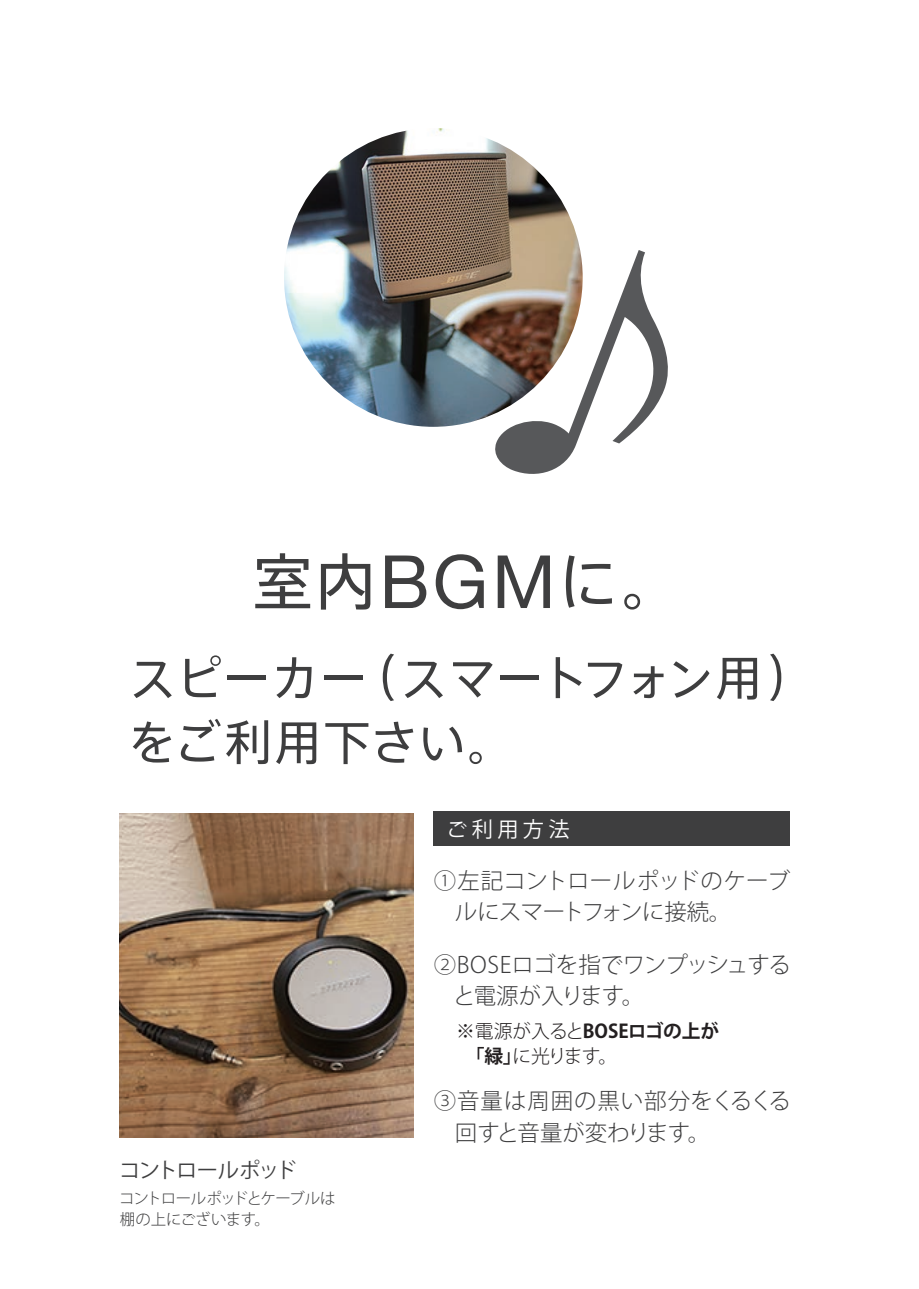
<style>
.page{position:relative;width:919px;height:1289px;background:#fff}
.page>*{position:absolute;margin:0;border:0;box-sizing:border-box;transform-origin:0 0}
.t1{font:76.5px "Apple TP Text";color:#3e3e3f}
.t2{font:59.55px/64.5px "Apple TP Text";color:#3e3e3f}
.t3{font:300 22.5px/31.5px "Koz Go Pr 6 N";letter-spacing:-.01em;color:#3e3e3f}
.t4{font:21.3px "Koz Go Pr 6 N";letter-spacing:-.075em;color:#3e3e3f}
.t5{font:21.3px "Koz Go Pr 6 N";letter-spacing:.2em;color:#fff}
.t6{font:300 18.75px/25.7px "Koz Go Pr 6 N";letter-spacing:-.075em;color:#231f20}
.t7{font:300 15.45px/21px "Koz Go Pr 6 N";letter-spacing:-.04em;color:#3e3e3f}
.s1{font-family:"Helvetica Neue";font-size:73.5px}
.s2{font-weight:700}
</style>
<div class="page">
<img style="left:284px;top:128px;width:298px;height:299px;border-radius:149px">
<div style="left:433px;top:811px;width:356px;height:34px;background:#3e3e3f"></div>
<img style="left:120px;top:813px;width:293px;height:324px">
<svg style="left:472px;top:230px;width:17px;height:192px"></svg>
<svg style="left:489px;top:224px;width:94px;height:192px"></svg>
<h1 class="t1" style="left:252px;top:544px;width:412px">室内<span class="s1">BGM</span>に。</h1>
<h2 class="t2" style="left:129px;top:648px;width:672px">スピーカー（スマートフォン用）をご利用下さい。</h2>
<p class="t5" style="left:446px;top:817px;width:125px">ご利用方法</p>
<p class="t3" style="left:455px;top:865px;width:337px;text-indent:-21px">①左記コントロールポッドのケーブルにスマートフォンに接続。</p>
<p class="t3" style="left:453px;top:949px;width:339px;text-indent:-19px">②BOSEロゴを指でワンプッシュすると電源が入ります。</p>
<p class="t6" style="left:456px;top:1018px;width:265px">※電源が入ると<span class="s2">BOSEロゴの上が　「緑」</span>に光ります。</p>
<p class="t4" style="left:119px;top:1158px;width:179px">コントロールポッド</p>
<p class="t7" style="left:119px;top:1187px;width:218px">コントロールポッドとケーブルは棚の上にございます。</p>
<p class="t3" style="left:455px;top:1085px;width:337px;text-indent:-21px">③音量は周囲の黒い部分をくるくる回すと音量が変わります。</p>
</div>
